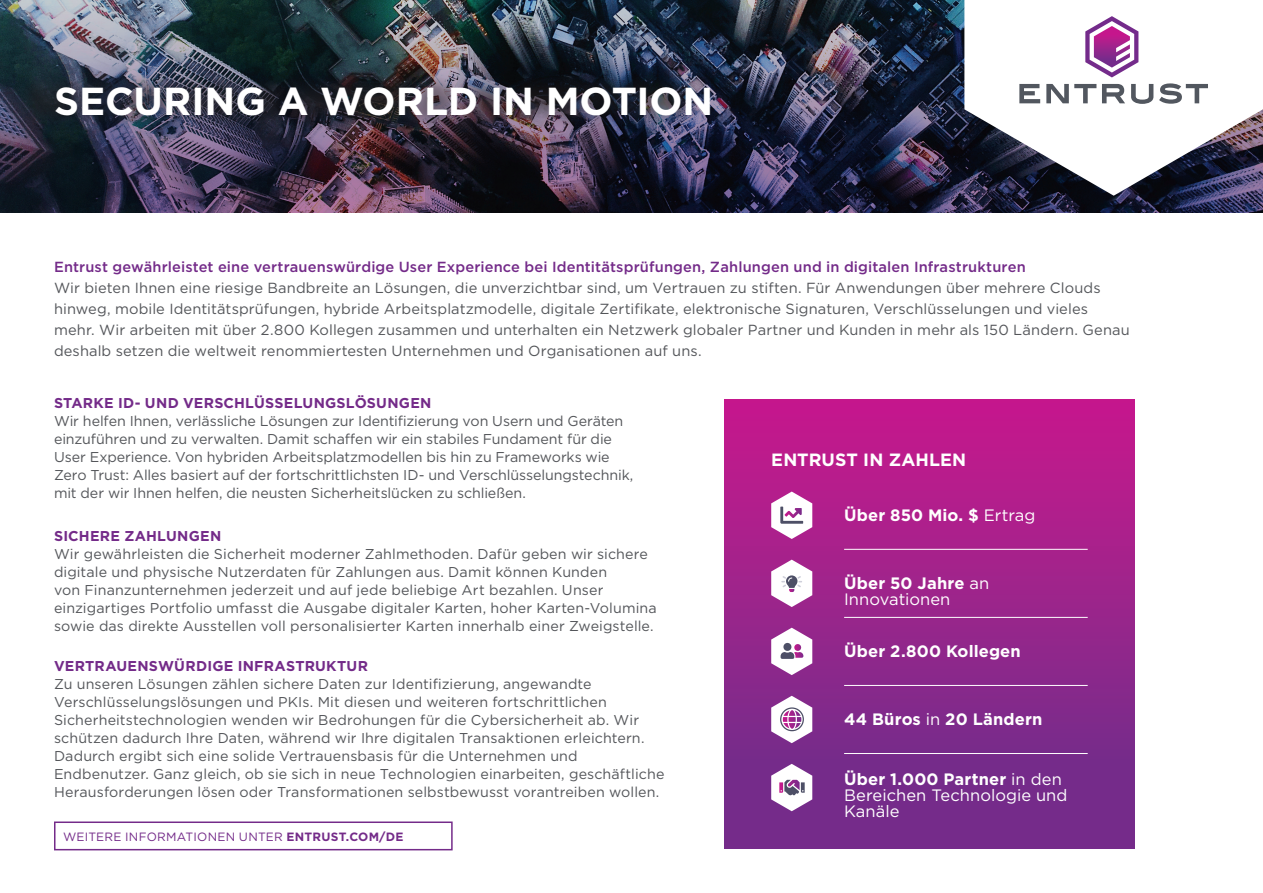
<style>
.page{position:relative;width:1263px;height:893px;background:#fff}
.page>*{position:absolute;margin:0;border:0;box-sizing:border-box;transform-origin:0 0}
.t1{font:700 39px "Gotham";color:#fff}
.t2{font:700 17.7px "Gotham";letter-spacing:.005em;color:#fff}
.t3{font:16.5px/16.4px "Gotham";color:#fff}
.t4{font:700 16.5px "Gotham";letter-spacing:.005em;color:#fff}
.t5{font:14.7px/21px "Gotham";letter-spacing:.01em;color:#54565a}
.t6{font:500 14.7px "Gotham";letter-spacing:.01em;color:#742b89}
.t7{font:14.25px/18px "Gotham";letter-spacing:.005em;color:#54565a}
.t8{font:700 14.25px "Gotham";letter-spacing:.015em;color:#742b89}
.t9{font:12px "Gotham";letter-spacing:.015em;color:#742b89}
.s1{font-weight:700}
.s2{font-weight:400}
</style>
<div class="page">
<img style="left:0;top:0;width:1263px;height:212px">
<img style="left:15px;top:72px;width:683px;height:58px">
<svg style="left:964px;top:0;width:299px;height:196px"></svg>
<svg style="left:1085px;top:16px;width:53px;height:61px"></svg>
<svg style="left:1019px;top:84px;width:21px;height:19px"></svg>
<svg style="left:1046px;top:84px;width:50px;height:19px"></svg>
<svg style="left:1102px;top:84px;width:23px;height:19px"></svg>
<svg style="left:1131px;top:84px;width:22px;height:20px"></svg>
<svg style="left:1159px;top:83px;width:49px;height:21px"></svg>
<div style="left:725px;top:399px;width:409px;height:449px;background:linear-gradient(to bottom,#c6198c,#692f8a)"></div>
<div style="left:54px;top:821px;width:399px;height:29px;border:2px solid #742b89"></div>
<hr style="left:844px;top:549px;width:244px;height:1px;background:#fff">
<hr style="left:844px;top:617px;width:244px;height:1px;background:#fff">
<hr style="left:844px;top:685px;width:244px;height:1px;background:#fff">
<hr style="left:844px;top:753px;width:244px;height:1px;background:#fff">
<svg style="left:771px;top:628px;width:41px;height:47px"></svg>
<svg style="left:771px;top:492px;width:41px;height:47px"></svg>
<svg style="left:771px;top:696px;width:41px;height:47px"></svg>
<div style="left:780px;top:707px;width:24px;height:24px;border:1px solid #4d4f66;border-radius:50%"></div>
<svg style="left:771px;top:764px;width:41px;height:47px"></svg>
<svg style="left:771px;top:560px;width:41px;height:47px"></svg>
<h1 class="t1" style="left:54px;top:75px;width:661px">SECURING A WORLD IN MOTION</h1>
<p class="t6" style="left:54px;top:257px;width:973px">Entrust gewährleistet eine vertrauenswürdige User Experience bei Identitätsprüfungen, Zahlungen und in digitalen Infrastrukturen</p>
<p class="t5" style="left:54px;top:277px;width:1077px">Wir bieten Ihnen eine riesige Bandbreite an Lösungen, die unverzichtbar sind, um Vertrauen zu stiften. Für Anwendungen über mehrere Clouds hinweg, mobile Identitätsprüfungen, hybride Arbeitsplatzmodelle, digitale Zertifikate, elektronische Signaturen, Verschlüsselungen und vieles mehr. Wir arbeiten mit über 2.800 Kollegen zusammen und unterhalten ein Netzwerk globaler Partner und Kunden in mehr als 150 Ländern. Genau deshalb setzen die weltweit renommiertesten Unternehmen und Organisationen auf uns.</p>
<p class="t8" style="left:54px;top:393px;width:379px">STARKE ID- UND VERSCHLÜSSELUNGSLÖSUNGEN</p>
<p class="t7" style="left:54px;top:411px;width:581px">Wir helfen Ihnen, verlässliche Lösungen zur Identifizierung von Usern und Geräten einzuführen und zu verwalten. Damit schaffen wir ein stabiles Fundament für die User Experience. Von hybriden Arbeitsplatzmodellen bis hin zu Frameworks wie Zero Trust: Alles basiert auf der fortschrittlichsten ID- und Verschlüsselungstechnik, mit der wir Ihnen helfen, die neusten Sicherheitslücken zu schließen.</p>
<p class="t8" style="left:54px;top:526px;width:169px">SICHERE ZAHLUNGEN</p>
<p class="t7" style="left:54px;top:544px;width:604px">Wir gewährleisten die Sicherheit moderner Zahlmethoden. Dafür geben wir sichere digitale und physische Nutzerdaten für Zahlungen aus. Damit können Kunden<br>von Finanzunternehmen jederzeit und auf jede beliebige Art bezahlen. Unser einzigartiges Portfolio umfasst die Ausgabe digitaler Karten, hoher Karten-Volumina sowie das direkte Ausstellen voll personalisierter Karten innerhalb einer Zweigstelle.</p>
<p class="t8" style="left:54px;top:656px;width:316px">VERTRAUENSWÜRDIGE INFRASTRUKTUR</p>
<p class="t7" style="left:54px;top:674px;width:612px">Zu unseren Lösungen zählen sichere Daten zur Identifizierung, angewandte Verschlüsselungslösungen und PKIs. Mit diesen und weiteren fortschrittlichen Sicherheitstechnologien wenden wir Bedrohungen für die Cybersicherheit ab. Wir schützen dadurch Ihre Daten, während wir Ihre digitalen Transaktionen erleichtern.<br>Dadurch ergibt sich eine solide Vertrauensbasis für die Unternehmen und Endbenutzer. Ganz gleich, ob sie sich in neue Technologien einarbeiten, geschäftliche Herausforderungen lösen oder Transformationen selbstbewusst vorantreiben wollen.</p>
<p class="t9" style="left:63px;top:829px;width:342px">WEITERE INFORMATIONEN UNTER <span class="s1">ENTRUST.COM/DE</span></p>
<p class="t2" style="left:771px;top:448px;width:196px">ENTRUST IN ZAHLEN</p>
<p class="t4" style="left:844px;top:504px;width:193px">Über 850 Mio. $ <span class="s2">Ertrag</span></p>
<p class="t3" style="left:844px;top:574px;width:147px"><span class="s1">Über 50 Jahre</span> an<br>Innovationen</p>
<p class="t4" style="left:844px;top:641px;width:178px">Über 2.800 Kollegen</p>
<p class="t4" style="left:844px;top:709px;width:200px">44 Büros <span class="s2">in</span> 20 Ländern</p>
<p class="t3" style="left:844px;top:770px;width:225px"><span class="s1">Über 1.000 Partner</span> in den<br>Bereichen Technologie und<br>Kanäle</p>
</div>
